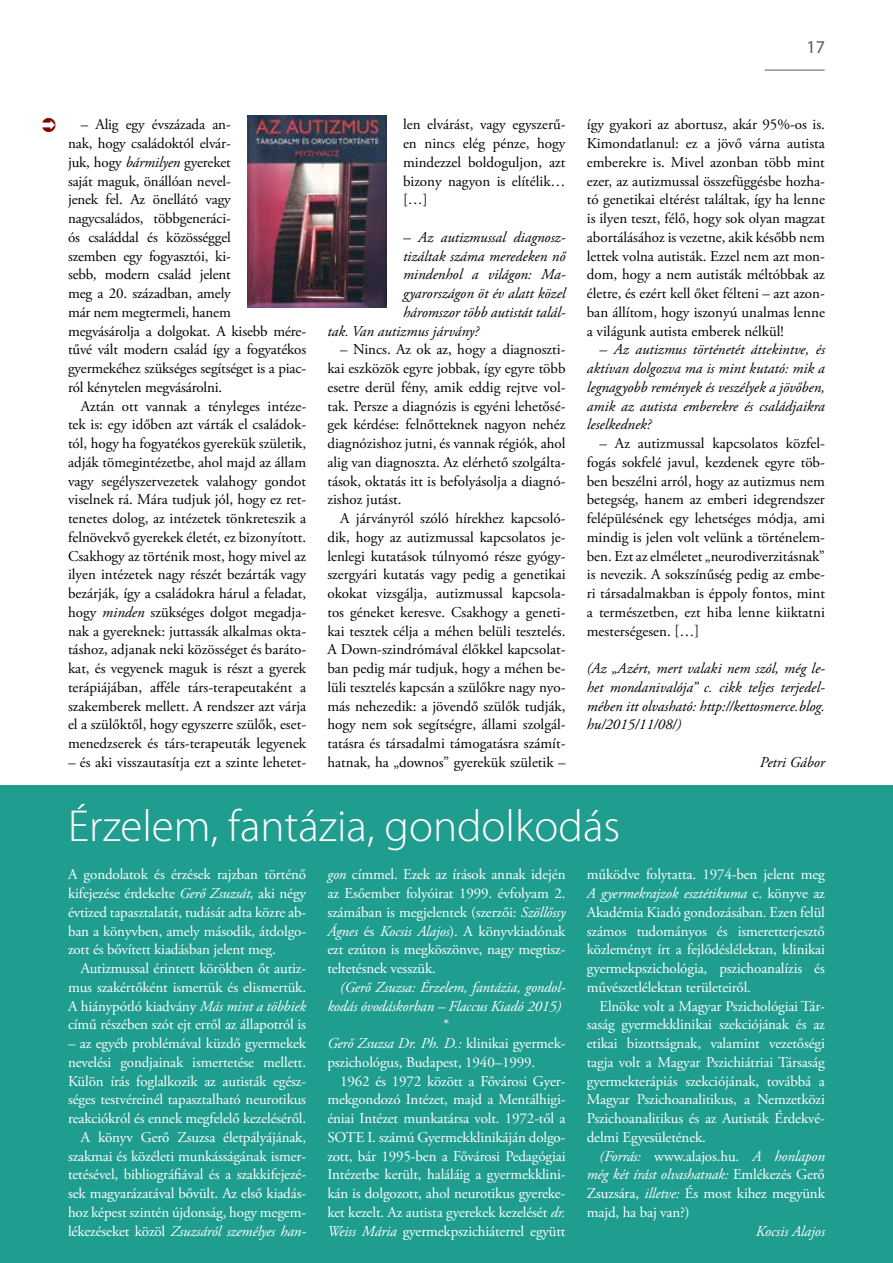
<style>
.page{position:relative;width:893px;height:1263px;background:#fff}
.page>*{position:absolute;margin:0;border:0;box-sizing:border-box;transform-origin:0 0}
.t1{font:300 45px "Myriad Pro";color:#fff}
.t2{font:18px "Myriad Pro";color:#58595b}
.t3{font:15px/18.8px "Adobe Garamond Pro";letter-spacing:-.01em;color:#000;text-align:justify}
.t4{font:15px/18.8px "Adobe Garamond Pro";letter-spacing:-.01em;color:#fff;text-align:justify}
.t5{font:italic 15px/18.8px "Adobe Garamond Pro";color:#000;text-align:justify}
.t6{font:italic 15px/18.8px "Adobe Garamond Pro";letter-spacing:-.01em;color:#fff;text-align:right}
.s1{font-style:italic}
</style>
<div class="page">
<hr style="left:765px;top:70px;width:60px;height:1px;background:#58595b">
<div style="left:0;top:786px;width:893px;height:477px;background:#1f9d8f"></div>
<img style="left:248px;top:115px;width:138px;height:193px">
<p class="t2" style="left:806px;top:35px;width:20px">17</p>
<p class="t3" style="left:68px;top:116px;width:240px;text-align:left;text-indent:13px">– Alig egy évszázada an-<br>nak, hogy családoktól elvár-<br>juk, hogy <span class="s1">bármilyen</span> gyereket<br>saját maguk, önállóan nevel-<br>jenek fel. Az önellátó vagy nagycsaládos, többgeneráci-<br>ós családdal és közösséggel<br>szemben egy fogyasztói, ki-<br>sebb, modern család jelent<br>meg a 20. században, amely<br>már nem megtermeli, hanem megvásárolja a dolgokat. A kisebb mére&shy;tűvé vált modern család így a fogyatékos gyermekéhez szükséges segítséget is a piac&shy;ról kénytelen megvásárolni.</p>
<p class="t3" style="left:68px;top:397px;width:240px;text-indent:13px">Aztán ott vannak a tényleges intéze&shy;tek is: egy időben azt várták el családok&shy;tól, hogy ha fogyatékos gyerekük születik, adják tömegintézetbe, ahol majd az állam vagy segélyszervezetek valahogy gondot viselnek rá. Mára tudjuk jól, hogy ez ret&shy;tenetes dolog, az intézetek tönkreteszik a felnövekvő gyerekek életét, ez bizonyított.<br>Csakhogy az történik most, hogy mivel az ilyen intézetek nagy részét bezárták vagy bezárják, így a családokra hárul a feladat, hogy <span class="s1">minden</span> szükséges dolgot megadja&shy;nak a gyereknek: juttassák alkalmas okta&shy;táshoz, adjanak neki közösséget és baráto&shy;kat, és vegyenek maguk is részt a gyerek terápiájában, afféle társ-terapeutaként a szakemberek mellett. A rendszer azt várja el a szülőktől, hogy egyszerre szülők, eset&shy;menedzserek és társ-terapeuták legyenek</p>
<p class="t3" style="left:68px;top:753px;width:240px">– és aki visszautasítja ezt a szinte lehetet-</p>
<p class="t3" style="left:403px;top:116px;width:164px">len elvárást, vagy egyszerű&shy;en nincs elég pénze, hogy mindezzel boldoguljon, azt bizony nagyon is elítélik… […]</p>
<p class="t5" style="left:403px;top:228px;width:164px">– Az autizmussal diagnosz-</p>
<p class="t5" style="left:403px;top:247px;width:164px">tizáltak száma meredeken nő</p>
<p class="t5" style="left:403px;top:266px;width:164px">mindenhol a világon: Ma-</p>
<p class="t5" style="left:403px;top:284px;width:164px">gyarországon öt év alatt közel</p>
<p class="t5" style="left:403px;top:303px;width:164px">háromszor több autistát talál-</p>
<p class="t5" style="left:327px;top:322px;width:153px">tak. Van autizmus járvány?</p>
<p class="t3" style="left:327px;top:341px;width:240px;text-indent:13px">– Nincs. Az ok az, hogy a diagnoszti&shy;kai eszközök egyre jobbak, így egyre több esetre derül fény, amik eddig rejtve vol&shy;tak. Persze a diagnózis is egyéni lehetősé&shy;gek kérdése: felnőtteknek nagyon nehéz diagnózishoz jutni, és vannak régiók, ahol alig van diagnoszta. Az elérhető szolgálta&shy;tások, oktatás itt is befolyásolja a diagnó&shy;zishoz jutást.</p>
<p class="t3" style="left:327px;top:509px;width:240px;text-indent:13px">A járványról szóló hírekhez kapcsoló&shy;dik, hogy az autizmussal kapcsolatos je&shy;lenlegi kutatások túlnyomó része gyógy&shy;szergyári kutatás vagy pedig a genetikai okokat vizsgálja, autizmussal kapcsola&shy;tos géneket keresve. Csakhogy a geneti&shy;kai tesztek célja a méhen belüli tesztelés.<br>A Down-szindrómával élőkkel kapcsolat&shy;ban pedig már tudjuk, hogy a méhen be&shy;lüli tesztelés kapcsán a szülőkre nagy nyo&shy;más nehezedik: a jövendő szülők tudják, hogy nem sok segítségre, állami szolgál&shy;tatásra és társadalmi támogatásra számít&shy;hatnak, ha „downos” gyerekük születik –</p>
<p class="t3" style="left:587px;top:116px;width:240px">így gyakori az abortusz, akár 95%-os is.<br>Kimondatlanul: ez a jövő várna autista emberekre is. Mivel azonban több mint ezer, az autizmussal összefüggésbe hozha&shy;tó genetikai eltérést találtak, így ha lenne is ilyen teszt, félő, hogy sok olyan magzat abortálásához is vezetne, akik később nem lettek volna autisták. Ezzel nem azt mon&shy;dom, hogy a nem autisták méltóbbak az életre, és ezért kell őket félteni – azt azon&shy;ban állítom, hogy iszonyú unalmas lenne a világunk autista emberek nélkül!</p>
<p class="t5" style="left:587px;top:341px;width:240px;text-indent:13px">– Az autizmus történetét áttekintve, és aktívan dolgozva ma is mint kutató: mik a legnagyobb remények és veszélyek a jövőben, amik az autista emberekre és családjaikra leselkednek?</p>
<p class="t3" style="left:587px;top:434px;width:240px;text-indent:13px">– Az autizmussal kapcsolatos közfel&shy;fogás sokfelé javul, kezdenek egyre töb&shy;ben beszélni arról, hogy az autizmus nem betegség, hanem az emberi idegrendszer felépülésének egy lehetséges módja, ami mindig is jelen volt velünk a történelem&shy;ben. Ezt az elméletet „neurodiverzitásnak” is nevezik. A sokszínűség pedig az embe&shy;ri társadalmakban is éppoly fontos, mint a természetben, ezt hiba lenne kiiktatni mesterségesen. […]</p>
<p class="t5" style="left:587px;top:659px;width:240px">(Az „Azért, mert valaki nem szól, még le&shy;het mondanivalója” c. cikk teljes terjedel&shy;mében itt olvasható: http://kettosmerce.blog. hu/2015/11/08/)</p>
<p class="t5" style="left:760px;top:753px;width:67px">Petri Gábor</p>
<h1 class="t1" style="left:68px;top:799px;width:554px">Érzelem, fantázia, gondolkodás</h1>
<p class="t4" style="left:68px;top:866px;width:240px">A gondolatok és érzések rajzban történő kifejezése érdekelte <span class="s1">Gerő Zsuzsát,</span> aki négy évtized tapasztalatát, tudását adta közre ab&shy;ban a könyvben, amely második, átdolgo&shy;zott és bővített kiadásban jelent meg.</p>
<p class="t4" style="left:68px;top:959px;width:240px;text-indent:13px">Autizmussal érintett körökben őt autiz&shy;mus szakértőként ismertük és elismertük.<br>A hiánypótló kiadvány <span class="s1">Más mint a többiek </span>című részében szót ejt erről az állapotról is</p>
<p class="t4" style="left:68px;top:1034px;width:240px;text-align:right">– az egyéb problémával küzdő gyermekek nevelési gondjainak ismertetése mellett.<br>Külön írás foglalkozik az autisták egész&shy;séges testvéreinél tapasztalható neurotikus reakciókról és ennek megfelelő kezeléséről.<br>A könyv Gerő Zsuzsa életpályájának, szakmai és közéleti munkásságának ismer&shy;tetésével, bibliográfiával és a szakkifejezé&shy;sek magyarázatával bővült. Az első kiadás&shy;hoz képest szintén újdonság, hogy megem&shy;lékezéseket közöl <span class="s1">Zsuzsáról személyes han-</span></p>
<p class="t4" style="left:327px;top:866px;width:240px"><span class="s1">gon</span> címmel. Ezek az írások annak idején az Esőember folyóirat 1999. évfolyam 2. számában is megjelentek (szerzői: <span class="s1">Szöllőssy Ágnes</span> és <span class="s1">Kocsis Alajos</span>). A könyvkiadónak ezt ezúton is megköszönve, nagy megtisz&shy;teltetésnek vesszük.</p>
<p class="t6" style="left:327px;top:978px;width:240px">(Gerő Zsuzsa: Érzelem, fantázia, gondol&shy;kodás óvodáskorban – Flaccus Kiadó 2015)</p>
<p class="t4" style="left:327px;top:1016px;width:240px;text-align:left;text-indent:116px">*<br><span class="s1">Gerő Zsuzsa Dr. Ph. D.:</span> klinikai gyermek&shy;pszichológus, Budapest, 1940–1999.</p>
<p class="t4" style="left:327px;top:1072px;width:240px;text-indent:13px">1962 és 1972 között a Fővárosi Gyer&shy;mekgondozó Intézet, majd a Mentálhigi&shy;éniai Intézet munkatársa volt. 1972-től a SOTE I. számú Gyermekklinikáján dolgo&shy;zott, bár 1995-ben a Fővárosi Pedagógiai Intézetbe került, haláláig a gyermekklini&shy;kán is dolgozott, ahol neurotikus gyereke&shy;ket kezelt. Az autista gyerekek kezelését <span class="s1">dr.<br>Weiss Mária</span> gyermekpszichiáterrel együtt</p>
<p class="t4" style="left:587px;top:866px;width:240px">működve folytatta. 1974-ben jelent meg <span class="s1">A gyermekrajzok esztétikuma</span> c. könyve az Akadémia Kiadó gondozásában. Ezen felül számos tudományos és ismeretterjesztő közleményt írt a fejlődéslélektan, klinikai gyermekpszichológia, pszichoanalízis és művészetlélektan területeiről.</p>
<p class="t4" style="left:587px;top:997px;width:240px;text-indent:13px">Elnöke volt a Magyar Pszichológiai Tár&shy;saság gyermekklinikai szekciójának és az etikai bizottságnak, valamint vezetőségi tagja volt a Magyar Pszichiátriai Társaság gyermekterápiás szekciójának, továbbá a Magyar Pszichoanalitikus, a Nemzetközi Pszichoanalitikus és az Autisták Érdekvé&shy;delmi Egyesületének.</p>
<p class="t4" style="left:587px;top:1147px;width:240px;text-indent:13px"><span class="s1">(Forrás:</span> www.alajos.hu. <span class="s1">A honlapon még két írást olvashatnak:</span> Emlékezés Gerő Zsuzsára, <span class="s1">illetve:</span> És most kihez megyünk majd, ha baj van?)</p>
<p class="t6" style="left:756px;top:1222px;width:71px">Kocsis Alajos</p>
</div>
